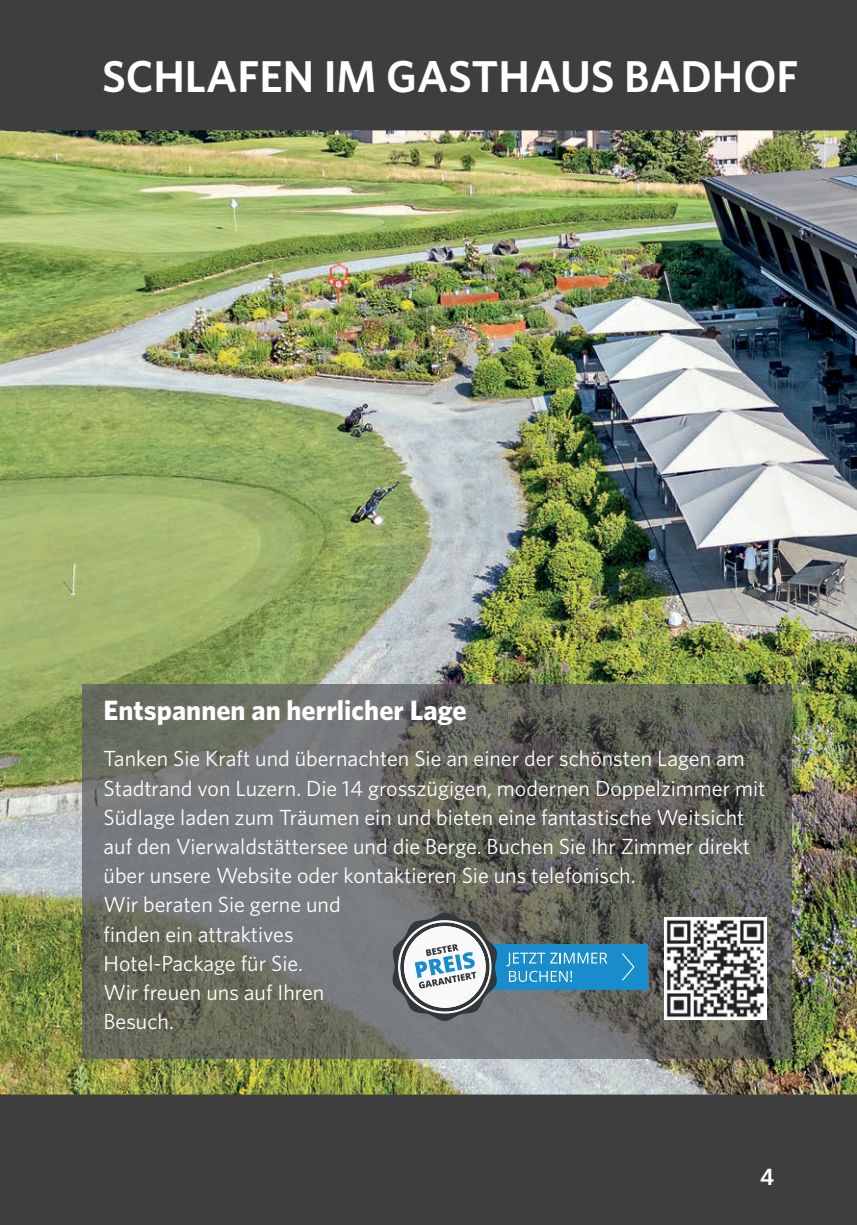
<style>
.page{position:relative;width:857px;height:1225px;background:#fff}
.page>*{position:absolute;margin:0;border:0;box-sizing:border-box;transform-origin:0 0}
.t1{font:600 44.6px "Whitney";color:#fff}
.t2{font:700 28px "Whitney";color:#fff}
.t3{font:600 24px "Whitney";color:#fff}
.t4{font:21.8px/29.2px "Whitney";color:#fff}
</style>
<div class="page">
<div style="left:0;top:0;width:856px;height:1225px;background:#3e3e3f"></div>
<img style="left:0;top:130px;width:856px;height:964px">
<img style="left:82px;top:684px;width:709px;height:374px">
<div style="left:488px;top:944px;width:159px;height:45px;background:#198ccc"></div>
<svg style="left:392px;top:912px;width:106px;height:109px"></svg>
<svg style="left:506px;top:952px;width:101px;height:30px"></svg>
<svg style="left:622px;top:953px;width:12px;height:27px"></svg>
<img style="left:664px;top:917px;width:102px;height:102px">
<h1 class="t1" style="left:102px;top:47px;width:697px">SCHLAFEN IM GASTHAUS BADHOF</h1>
<p class="t2" style="left:103px;top:691px;width:364px">Entspannen an herrlicher Lage</p>
<p class="t4" style="left:103px;top:743px;width:663px">Tanken Sie Kraft und übernachten Sie an einer der schönsten Lagen am Stadtrand von Luzern. Die 14 grosszügigen, modernen Doppelzimmer mit Südlage laden zum Träumen ein und bieten eine fantastische Weitsicht auf den Vierwaldstättersee und die Berge. Buchen Sie Ihr Zimmer direkt über unsere Website oder kontaktieren Sie uns telefonisch.<br>Wir beraten Sie gerne und<br>finden ein attraktives<br>Hotel-Package für Sie.<br>Wir freuen uns auf Ihren<br>Besuch.</p>
<p class="t3" style="left:759px;top:1160px;width:16px">4</p>
</div>
